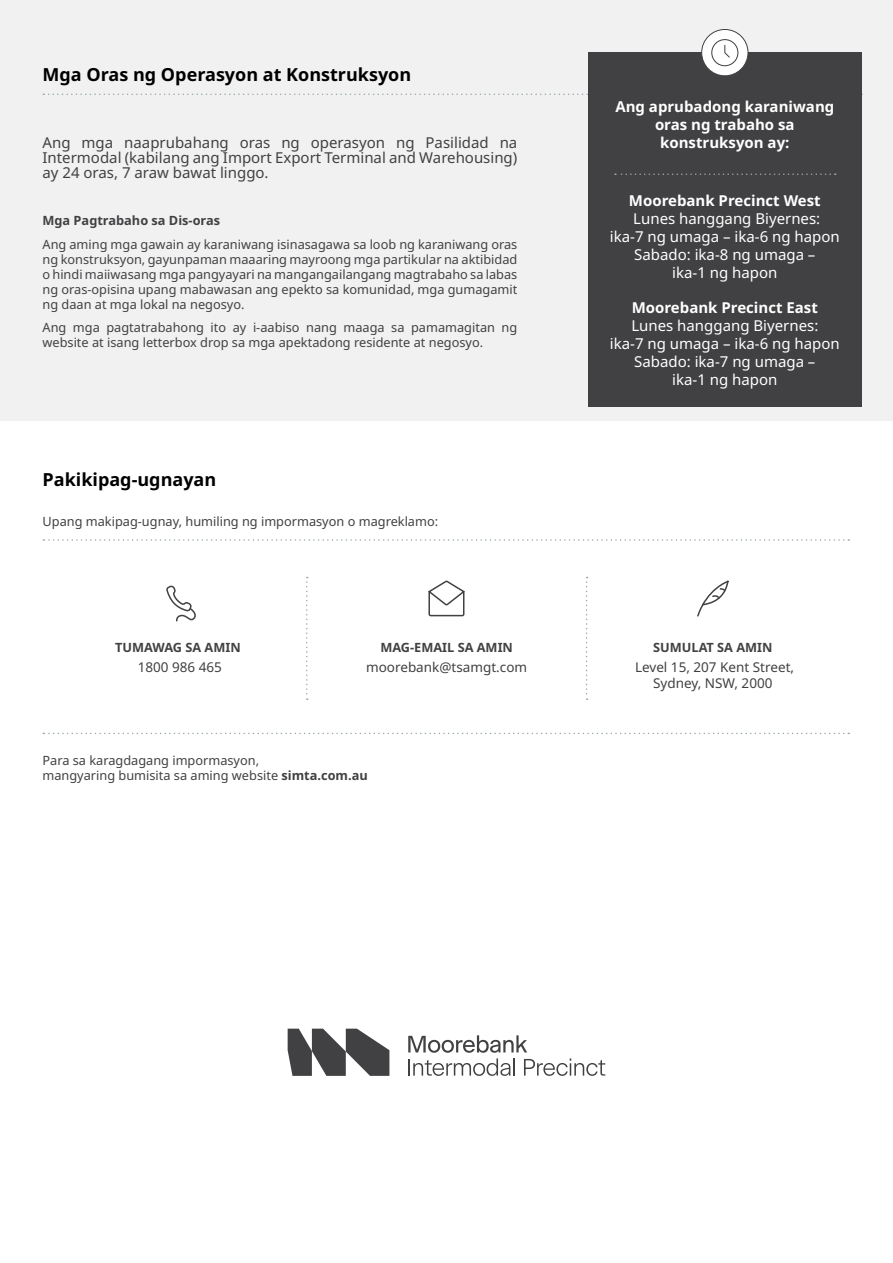
<style>
.page{position:relative;width:893px;height:1263px;background:#fff}
.page>*{position:absolute;margin:0;border:0;box-sizing:border-box;transform-origin:0 0}
.Head{font:700 18px "Noto Sans";color:#000}
.Body_white_center{font:15px/18px "Noto Sans";color:#fff;text-align:center}
.Body{font:15px/15px "Noto Sans";color:#414042;text-align:justify}
.Body_white_center-2{font:700 15px/18px "Noto Sans";color:#fff;text-align:center}
.t1{font:13.5px/16.2px "Noto Sans";color:#414042;text-align:center}
.Body-2{font:12.75px/15px "Noto Sans";color:#414042}
.Body-3{font:700 12.75px "Noto Sans";color:#414042}
.s1{font-weight:700}
</style>
<div class="page">
<div style="left:0;top:0;width:893px;height:421px;background:#f1f1f2"></div>
<svg style="left:428px;top:580px;width:37px;height:37px"></svg>
<svg style="left:166px;top:585px;width:30px;height:37px"></svg>
<svg style="left:697px;top:580px;width:32px;height:37px"></svg>
<svg style="left:306px;top:577px;width:2px;height:123px"></svg>
<svg style="left:586px;top:577px;width:2px;height:123px"></svg>
<svg style="left:43px;top:94px;width:545px;height:1px"></svg>
<svg style="left:43px;top:539px;width:806px;height:2px"></svg>
<svg style="left:43px;top:733px;width:806px;height:1px"></svg>
<svg style="left:288px;top:1029px;width:101px;height:47px"></svg>
<svg style="left:408px;top:1035px;width:197px;height:41px"></svg>
<div style="left:588px;top:53px;width:274px;height:354px;background:#414042"></div>
<svg style="left:615px;top:173px;width:221px;height:2px"></svg>
<div style="left:702px;top:29px;width:46px;height:47px;background:#fff;border-radius:50%"></div>
<div style="left:701px;top:29px;width:47px;height:47px;border:1px solid #414042;border-radius:50%"></div>
<svg style="left:711px;top:39px;width:27px;height:27px"></svg>
<p class="Head" style="left:43px;top:62px;width:370px">Mga Oras ng Operasyon at Konstruksyon</p>
<p class="Body" style="left:43px;top:135px;width:476px">Ang mga naaprubahang oras ng operasyon ng Pasilidad na Intermodal (kabilang ang Import Export Terminal and Warehousing) ay 24 oras, 7 araw bawat linggo.</p>
<p class="Body-3" style="left:43px;top:211px;width:179px">Mga Pagtrabaho sa Dis-oras</p>
<p class="Body-2" style="left:43px;top:237px;width:476px;text-align:justify">Ang aming mga gawain ay karaniwang isinasagawa sa loob ng karaniwang oras ng konstruksyon, gayunpaman maaaring mayroong mga partikular na aktibidad o hindi maiiwasang mga pangyayari na mangangailangang magtrabaho sa labas ng oras-opisina upang mabawasan ang epekto sa komunidad, mga gumagamit ng daan at mga lokal na negosyo.</p>
<p class="Body-2" style="left:43px;top:320px;width:476px">Ang mga pagtatrabahong ito ay i-aabiso nang maaga sa pamamagitan ng website at isang letterbox drop sa mga apektadong residente at negosyo.</p>
<p class="Head" style="left:43px;top:467px;width:175px">Pakikipag-ugnayan</p>
<p class="Body-2" style="left:43px;top:514px;width:397px">Upang makipag-ugnay, humiling ng impormasyon o magreklamo:</p>
<p class="Body_white_center-2" style="left:615px;top:98px;width:221px">Ang aprubadong karaniwang oras ng trabaho sa konstruksyon ay:</p>
<p class="Body_white_center-2" style="left:629px;top:191px;width:193px">Moorebank Precinct West</p>
<p class="Body_white_center" style="left:610px;top:209px;width:231px">Lunes hanggang Biyernes:<br>ika-7 ng umaga – ika-6 ng hapon</p>
<p class="Body_white_center" style="left:634px;top:245px;width:183px">Sabado: ika-8 ng umaga – ika-1 ng hapon</p>
<p class="Body_white_center-2" style="left:632px;top:299px;width:188px">Moorebank Precinct East</p>
<p class="Body_white_center" style="left:610px;top:317px;width:231px">Lunes hanggang Biyernes:<br>ika-7 ng umaga – ika-6 ng hapon</p>
<p class="Body_white_center" style="left:634px;top:353px;width:183px">Sabado: ika-7 ng umaga – ika-1 ng hapon</p>
<p class="Body-3" style="left:115px;top:638px;width:127px">TUMAWAG SA AMIN</p>
<p class="Body-3" style="left:380px;top:638px;width:134px">MAG-EMAIL SA AMIN</p>
<p class="Body-3" style="left:653px;top:638px;width:121px">SUMULAT SA AMIN</p>
<p class="t1" style="left:138px;top:659px;width:86px">1800 986 465</p>
<p class="t1" style="left:366px;top:659px;width:163px">moorebank@tsamgt.com</p>
<p class="t1" style="left:635px;top:659px;width:161px">Level 15, 207 Kent Street,<br>Sydney, NSW, 2000</p>
<p class="Body-2" style="left:43px;top:753px;width:327px">Para sa karagdagang impormasyon,<br>mangyaring bumisita sa aming website <span class="s1">simta.com.au</span></p>
</div>
